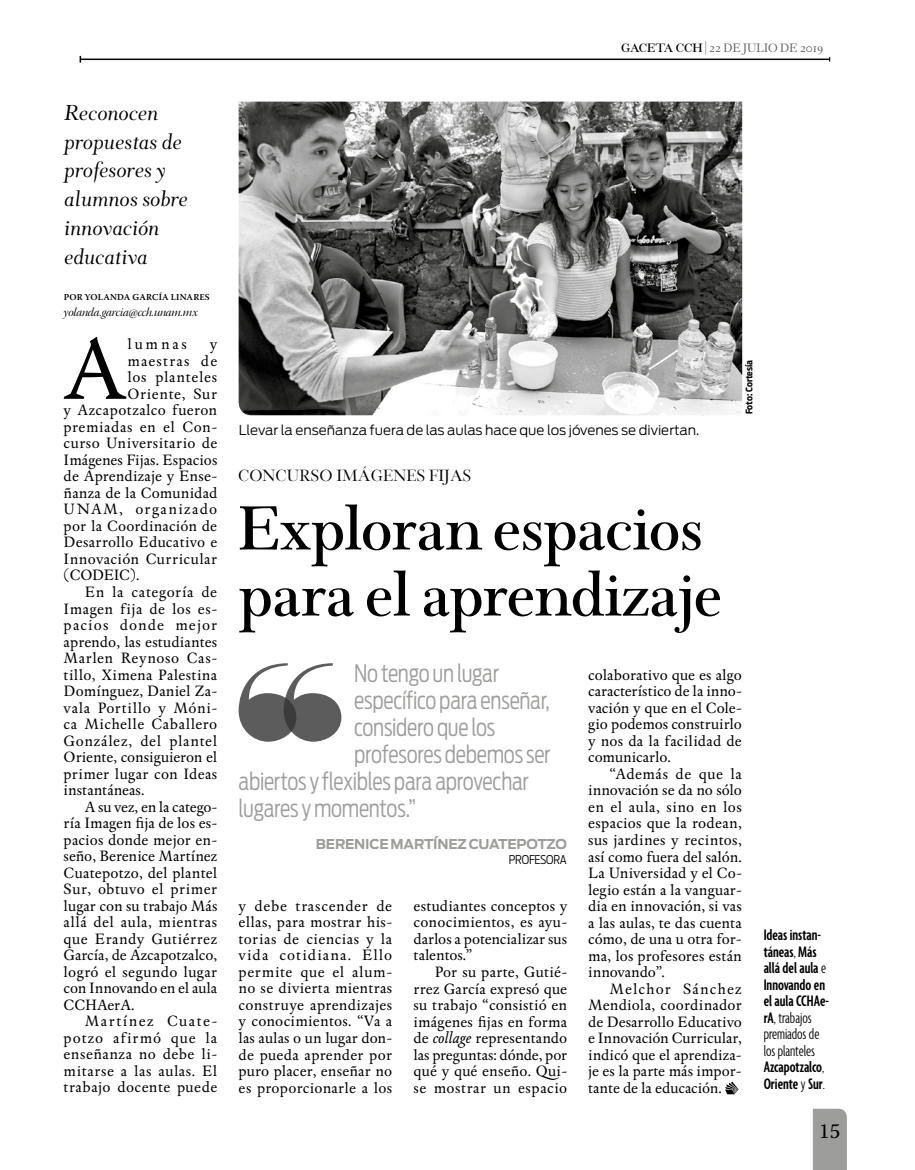
<style>
.page{position:relative;width:915px;height:1170px;background:#fff}
.page>*{position:absolute;margin:0;border:0;box-sizing:border-box;transform-origin:0 0}
.t1{font:90.9px "Warnock Pro";color:#000}
.t2{font:600 69px/66px "Wessex";letter-spacing:-.02em;color:#000}
.t3{font:300 24px "Antenna Cond";letter-spacing:-.015em;color:#9d9d9c;scale:.91 1}
.t4{font:italic 24px/28.8px "Wessex";color:#000}
.t5{font:21px "Warnock Pro";color:#000}
.t6{font:18px "Wessex Roman Titling";color:#000}
.t7{font:600 extra-condensed 16.5px/16.5px "Agenda";color:#000}
.t8{font:15.75px/16.5px "Espinosa Nova";letter-spacing:.01em;color:#000;text-align:justify}
.t9{font:15.75px "Espinosa Nova";letter-spacing:.03em;color:#000}
.t10{font:15.75px "Espinosa Nova";letter-spacing:.035em;color:#000}
.t11{font:15.75px "Espinosa Nova";letter-spacing:.04em;color:#000}
.t12{font:15.75px "Espinosa Nova";letter-spacing:-.01em;color:#000}
.t13{font:15.75px "Espinosa Nova";letter-spacing:-.015em;color:#000}
.t14{font:15.75px "Espinosa Nova";letter-spacing:.065em;color:#000}
.t15{font:15.75px "Espinosa Nova";letter-spacing:.06em;color:#000}
.t16{font:15.75px "Espinosa Nova";letter-spacing:.085em;color:#000}
.t17{font:15.75px "Espinosa Nova";letter-spacing:.045em;color:#000}
.t18{font:15.75px "Espinosa Nova";letter-spacing:.095em;color:#000}
.t19{font:15.75px "Espinosa Nova";letter-spacing:.07em;color:#000}
.t20{font:300 13.5px "Antenna";color:#000}
.t21{font:700 13.5px "Antenna";letter-spacing:-.015em;color:#9d9d9c}
.t22{font:13.5px "Wessex";color:#646363}
.t23{font:12px "Warnock Pro It Disp";letter-spacing:-.02em;color:#000}
.t24{font:300 12px "Antenna Cond";letter-spacing:-.015em;color:#000}
.t25{font:600 9px "Warnock Pro";letter-spacing:.015em;color:#000}
.t26{font:700 9px "Antenna Cond";color:#000}
.s1{font-weight:600;color:#000}
.s2{font-style:italic}
.s3{font-weight:300}
</style>
<div class="page">
<div style="left:812px;top:1108px;width:34px;height:61px;background:#9d9d9c"></div>
<hr style="left:80px;top:59px;width:749px;height:1px;background:#000">
<svg style="left:725px;top:1081px;width:13px;height:13px"></svg>
<img style="left:238px;top:102px;width:504px;height:313px">
<svg style="left:238px;top:663px;width:103px;height:78px"></svg>
<h3 class="t4" style="left:64px;top:98px;width:125px">Reconocen propuestas de profesores y alumnos sobre innovación educativa</h3>
<p class="t25" style="left:64px;top:291px;width:147px">POR YOLANDA GARCÍA LINARES</p>
<p class="t23" style="left:64px;top:306px;width:136px">yolanda.garcia@cch.unam.mx</p>
<h1 class="t1" style="left:63px;top:314px;width:66px">A</h1>
<p class="t8" style="left:127px;top:336px;width:61px">lumnas</p>
<p class="t8" style="left:210px;top:336px;width:9px">y</p>
<p class="t19" style="left:127px;top:352px;width:91px">maestras de</p>
<p class="t11" style="left:127px;top:368px;width:91px">los planteles</p>
<p class="t11" style="left:127px;top:385px;width:91px">Oriente, Sur</p>
<p class="t8" style="left:64px;top:402px;width:155px">y Azcapotzalco fueron</p>
<p class="t8" style="left:64px;top:419px;width:155px">premiadas en el Con-</p>
<p class="t9" style="left:64px;top:434px;width:155px">curso Universitario de</p>
<p class="t8" style="left:64px;top:452px;width:155px">Imágenes Fijas. Espacios</p>
<p class="t8" style="left:64px;top:468px;width:155px">de Aprendizaje y Ense-</p>
<p class="t8" style="left:64px;top:485px;width:155px">ñanza de la Comunidad</p>
<p class="t16" style="left:64px;top:500px;width:155px">UNAM, organizado</p>
<p class="t8" style="left:64px;top:518px;width:155px">por la Coordinación de</p>
<p class="t8" style="left:64px;top:534px;width:155px">Desarrollo Educativo e</p>
<p class="t8" style="left:64px;top:551px;width:155px">Innovación Curricular</p>
<p class="t8" style="left:64px;top:567px;width:77px">(CODEIC).</p>
<p class="t17" style="left:85px;top:583px;width:134px">En la categoría de</p>
<p class="t10" style="left:64px;top:599px;width:155px">Imagen fija de los es-</p>
<p class="t14" style="left:64px;top:616px;width:155px">pacios donde mejor</p>
<p class="t8" style="left:64px;top:633px;width:155px">aprendo, las estudiantes</p>
<p class="t10" style="left:64px;top:649px;width:155px">Marlen Reynoso Cas-</p>
<p class="t8" style="left:64px;top:666px;width:155px">tillo, Ximena Palestina</p>
<p class="t8" style="left:64px;top:683px;width:155px">Domínguez, Daniel Za-</p>
<p class="t10" style="left:64px;top:698px;width:155px">vala Portillo y Móni-</p>
<p class="t9" style="left:64px;top:715px;width:155px">ca Michelle Caballero</p>
<p class="t11" style="left:64px;top:731px;width:155px">González, del plantel</p>
<p class="t12" style="left:64px;top:748px;width:155px">Oriente, consiguieron el</p>
<p class="t8" style="left:64px;top:765px;width:155px">primer lugar con Ideas</p>
<p class="t8" style="left:64px;top:782px;width:82px">instantáneas.</p>
<p class="t12" style="left:85px;top:797px;width:134px">A su vez, en la catego-</p>
<p class="t8" style="left:64px;top:815px;width:155px">ría Imagen fija de los es-</p>
<p class="t8" style="left:64px;top:831px;width:155px">pacios donde mejor en-</p>
<p class="t8" style="left:64px;top:848px;width:155px">seño, Berenice Martínez</p>
<p class="t8" style="left:64px;top:864px;width:155px">Cuatepotzo, del plantel</p>
<p class="t9" style="left:64px;top:880px;width:155px">Sur, obtuvo el primer</p>
<p class="t8" style="left:64px;top:897px;width:155px">lugar con su trabajo Más</p>
<p class="t9" style="left:64px;top:913px;width:155px">allá del aula, mientras</p>
<p class="t9" style="left:64px;top:929px;width:155px">que Erandy Gutiérrez</p>
<p class="t8" style="left:64px;top:947px;width:155px">García, de Azcapotzalco,</p>
<p class="t8" style="left:64px;top:963px;width:155px">logró el segundo lugar</p>
<p class="t13" style="left:64px;top:979px;width:155px">con Innovando en el aula</p>
<p class="t8" style="left:64px;top:996px;width:72px">CCHAerA.</p>
<p class="t18" style="left:85px;top:1012px;width:134px">Martínez Cuate-</p>
<p class="t15" style="left:64px;top:1028px;width:155px">potzo afirmó que la</p>
<p class="t9" style="left:64px;top:1045px;width:155px">enseñanza no debe li-</p>
<p class="t10" style="left:64px;top:1061px;width:155px">mitarse a las aulas. El</p>
<p class="t8" style="left:64px;top:1079px;width:155px">trabajo docente puede</p>
<p class="t22" style="left:620px;top:40px;width:204px"><span class="s1">GACETA CCH</span> | 22 DE JULIO DE 2019</p>
<p class="t20" style="left:239px;top:421px;width:462px">Llevar la enseñanza fuera de las aulas hace que los jóvenes se diviertan.</p>
<p class="t6" style="left:238px;top:466px;width:235px">CONCURSO IMÁGENES FIJAS</p>
<h2 class="t2" style="left:238px;top:496px;width:485px">Exploran espacios para el aprendizaje</h2>
<p class="t26" style="left:743px;top:414px;width:56px;rotate:-90deg">Foto: Cortesía</p>
<h3 class="t3" style="left:354px;top:659px;width:161px">No tengo un lugar</h3>
<h3 class="t3" style="left:354px;top:686px;width:217px">específico para enseñar,</h3>
<h3 class="t3" style="left:354px;top:713px;width:157px">considero que los</h3>
<h3 class="t3" style="left:354px;top:740px;width:217px">profesores debemos ser</h3>
<h3 class="t3" style="left:238px;top:767px;width:320px">abiertos y flexibles para aprovechar</h3>
<h3 class="t3" style="left:238px;top:794px;width:197px">lugares y momentos.”</h3>
<p class="t21" style="left:316px;top:835px;width:252px">BERENICE MARTÍNEZ CUATEPOTZO</p>
<p class="t24" style="left:508px;top:852px;width:60px">PROFESORA</p>
<p class="t8" style="left:238px;top:897px;width:155px">y debe trascender de ellas, para mostrar his&shy;torias de ciencias y la vida cotidiana. Ello permite que el alum&shy;no se divierta mientras construye aprendizajes y conocimientos. “Va a las aulas o un lugar don&shy;de pueda aprender por puro placer, enseñar no es proporcionarle a los</p>
<p class="t8" style="left:413px;top:898px;width:155px">estudiantes conceptos y conocimientos, es ayu&shy;darlos a potencializar sus talentos.”</p>
<p class="t8" style="left:413px;top:964px;width:155px;text-indent:21px">Por su parte, Gutié&shy;rrez García expresó que su trabajo “consistió en imágenes fijas en forma de <span class="s2">collage</span> representando las preguntas: dónde, por qué y qué enseño. Qui&shy;se mostrar un espacio</p>
<p class="t8" style="left:588px;top:667px;width:155px">colaborativo que es algo característico de la inno&shy;vación y que en el Cole&shy;gio podemos construirlo y nos da la facilidad de comunicarlo.</p>
<p class="t8" style="left:588px;top:766px;width:155px;text-indent:21px">“Además de que la innovación se da no sólo en el aula, sino en los espacios que la rodean, sus jardines y recintos, así como fuera del salón.<br>La Universidad y el Co&shy;legio están a la vanguar&shy;dia en innovación, si vas a las aulas, te das cuenta cómo, de una u otra for&shy;ma, los profesores están innovando”.</p>
<p class="t8" style="left:588px;top:980px;width:155px;text-indent:21px">Melchor Sánchez Mendiola, coordinador de Desarrollo Educativo e Innovación Curricular, indicó que el aprendiza&shy;je es la parte más impor&shy;tante de la educación.</p>
<p class="t7" style="left:763px;top:926px;width:67px">Ideas instan&shy;táneas<span class="s3">,</span> Más allá del aula <span class="s3">e<br></span>Innovando en el aula CCHAe&shy;rA<span class="s3">, trabajos premiados de los planteles<br></span>Azcapotzalco<span class="s3">,<br></span>Oriente <span class="s3">y</span> Sur<span class="s3">.</span></p>
<h3 class="t5" style="left:819px;top:1118px;width:23px">15</h3>
</div>
